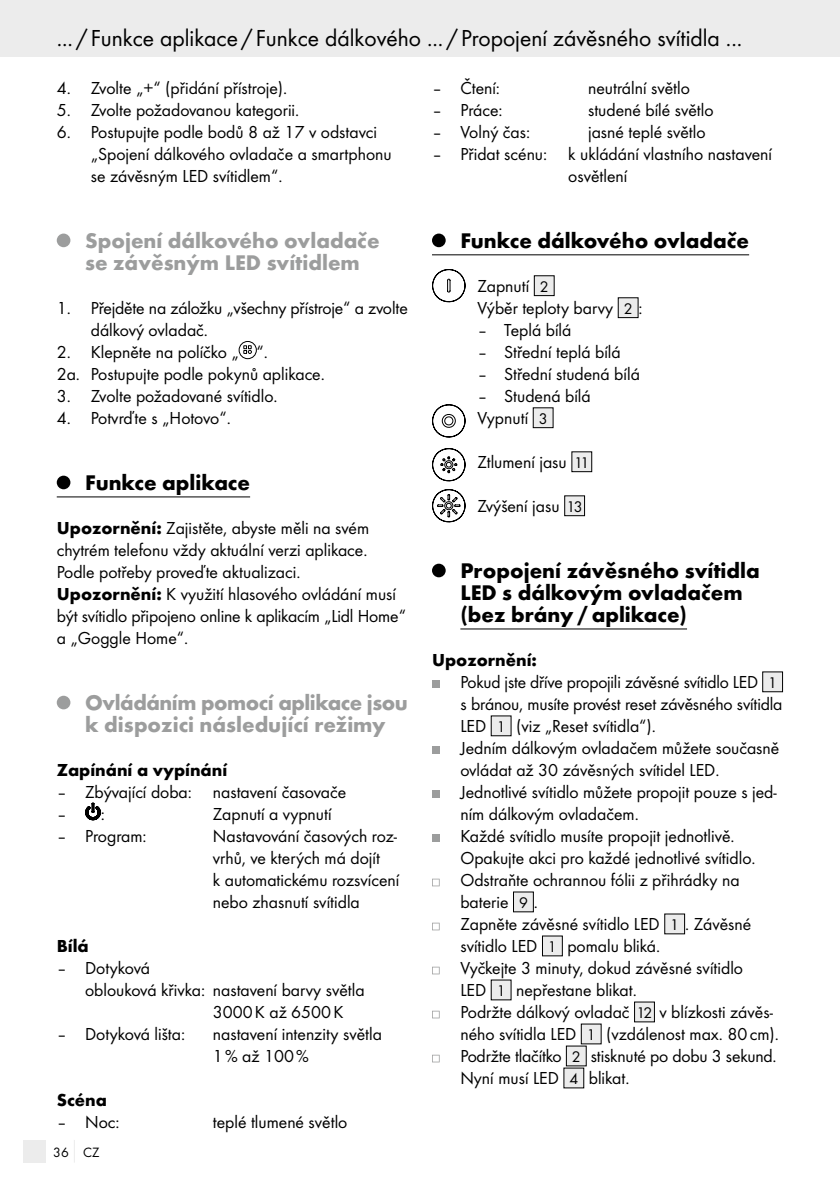
<style>
.page{position:relative;width:840px;height:1191px;background:#fff}
.page>*{position:absolute;margin:0;border:0;box-sizing:border-box;transform-origin:0 0}
.t1{font:24px "Futura Boo";color:#000}
.t2{font:700 22px/22px "Futura";color:#000}
.t3{font:700 22px/22px "Futura";color:#9c9d9d}
.t4{font:18px/22px "Futura Boo";color:#000}
.t5{font:700 18px "Futura";color:#000}
.t6{font:14px "Futura Boo";color:#000}
.s1{font-family:"Futura";font-weight:700}
.s2{font-size:16px}
</style>
<div class="page">
<div style="left:23px;top:1140px;width:22px;height:22px;background:#ececec"></div>
<svg style="left:74px;top:1140px;width:1px;height:22px"></svg>
<div style="left:0;top:0;width:839px;height:57px;background:#ececec"></div>
<hr style="left:57px;top:496px;width:193px;height:1px;background:#000">
<div style="left:57px;top:233px;width:13px;height:14px;background:#9c9d9d;border-radius:50%"></div>
<svg style="left:243px;top:345px;width:8px;height:9px"></svg>
<div style="left:239px;top:341px;width:17px;height:18px;border:1px solid #000;border-radius:50%"></div>
<div style="left:57px;top:475px;width:13px;height:14px;background:#000;border-radius:50%"></div>
<div style="left:57px;top:695px;width:13px;height:14px;background:#9c9d9d;border-radius:50%"></div>
<svg style="left:85px;top:802px;width:16px;height:19px"></svg>
<hr style="left:432px;top:254px;width:316px;height:1px;background:#000">
<hr style="left:460px;top:628px;width:226px;height:1px;background:#000">
<div style="left:432px;top:233px;width:13px;height:14px;background:#000;border-radius:50%"></div>
<svg style="left:432px;top:269px;width:34px;height:34px"></svg>
<div style="left:534px;top:276px;width:20px;height:20px;background:#ececec"></div>
<div style="left:533px;top:275px;width:21px;height:21px;border:1px solid #000"></div>
<div style="left:618px;top:298px;width:19px;height:20px;background:#ececec"></div>
<div style="left:533px;top:408px;width:19px;height:20px;background:#ececec"></div>
<div style="left:571px;top:452px;width:20px;height:20px;background:#ececec"></div>
<div style="left:571px;top:451px;width:21px;height:21px;border:1px solid #000"></div>
<svg style="left:432px;top:404px;width:34px;height:119px"></svg>
<div style="left:564px;top:496px;width:20px;height:20px;background:#ececec"></div>
<div style="left:564px;top:495px;width:20px;height:21px;border:1px solid #000"></div>
<div style="left:432px;top:563px;width:13px;height:14px;background:#000;border-radius:50%"></div>
<div style="left:432px;top:680px;width:7px;height:8px;background:#9c9d9d"></div>
<div style="left:762px;top:672px;width:20px;height:20px;background:#ececec"></div>
<div style="left:491px;top:716px;width:20px;height:20px;background:#ececec"></div>
<div style="left:432px;top:746px;width:7px;height:8px;background:#9c9d9d"></div>
<div style="left:432px;top:790px;width:7px;height:8px;background:#9c9d9d"></div>
<div style="left:432px;top:834px;width:7px;height:8px;background:#9c9d9d"></div>
<svg style="left:432px;top:878px;width:7px;height:8px"></svg>
<div style="left:513px;top:892px;width:20px;height:20px;background:#ececec"></div>
<svg style="left:432px;top:922px;width:7px;height:8px"></svg>
<div style="left:664px;top:914px;width:20px;height:20px;background:#ececec"></div>
<div style="left:542px;top:936px;width:20px;height:20px;background:#ececec"></div>
<svg style="left:432px;top:966px;width:7px;height:8px"></svg>
<div style="left:491px;top:980px;width:20px;height:20px;background:#ececec"></div>
<svg style="left:432px;top:1010px;width:7px;height:8px"></svg>
<div style="left:634px;top:1002px;width:20px;height:20px;background:#ececec"></div>
<div style="left:581px;top:1024px;width:19px;height:20px;background:#ececec"></div>
<svg style="left:432px;top:1054px;width:7px;height:8px"></svg>
<div style="left:566px;top:1046px;width:20px;height:20px;background:#ececec"></div>
<div style="left:563px;top:1068px;width:20px;height:20px;background:#ececec"></div>
<h1 class="t1" style="left:57px;top:24px;width:686px">... / Funkce aplikace / Funkce dálkového ... / Propojení závěsného svítidla ...</h1>
<p class="t4" style="left:57px;top:77px;width:232px">4. Zvolte „+“ (přidání přístroje).</p>
<p class="t4" style="left:57px;top:99px;width:244px">5. Zvolte požadovanou kategorii.</p>
<p class="t4" style="left:91px;top:121px;width:302px;text-indent:-34px">6. Postupujte podle bodů 8 až 17 v odstavci „Spojení dálkového ovladače a smartphonu se závěsným LED svítidlem“.</p>
<p class="t4" style="left:432px;top:77px;width:69px">– Čtení:</p>
<p class="t4" style="left:587px;top:77px;width:103px">neutrální světlo</p>
<p class="t4" style="left:432px;top:99px;width:72px">– Práce:</p>
<p class="t4" style="left:587px;top:99px;width:127px">studené bílé světlo</p>
<p class="t4" style="left:432px;top:121px;width:100px">– Volný čas:</p>
<p class="t4" style="left:587px;top:121px;width:119px">jasné teplé světlo</p>
<p class="t4" style="left:432px;top:143px;width:341px;text-align:center">– Přidat scénu: k ukládání vlastního nastavení osvětlení</p>
<p class="t3" style="left:85px;top:229px;width:296px">Spojení dálkového ovladače se závěsným LED svítidlem</p>
<p class="t4" style="left:91px;top:297px;width:318px;text-indent:-34px">1. Přejděte na záložku „všechny přístroje“ a zvolte dálkový ovladač.</p>
<p class="t4" style="left:57px;top:341px;width:269px">2. Klepněte na políčko „ “.<br>2a. Postupujte podle pokynů aplikace.</p>
<p class="t4" style="left:57px;top:385px;width:222px">3. Zvolte požadované svítidlo.</p>
<p class="t4" style="left:57px;top:407px;width:175px">4. Potvrďte s „Hotovo“.</p>
<p class="t2" style="left:85px;top:471px;width:166px">Funkce aplikace</p>
<p class="t4" style="left:57px;top:517px;width:350px"><span class="s1">Upozornění:</span> Zajistěte, abyste měli na svém chytrém telefonu vždy aktuální verzi aplikace.<br>Podle potřeby proveďte aktualizaci.<br><span class="s1">Upozornění:</span> K využití hlasového ovládání musí být svítidlo připojeno online k aplikacím „Lidl Home“ a „Goggle Home“.</p>
<p class="t3" style="left:85px;top:691px;width:324px">Ovládáním pomocí aplikace jsou k dispozici následující režimy</p>
<p class="t5" style="left:57px;top:759px;width:172px">Zapínání a vypínání</p>
<p class="t4" style="left:57px;top:781px;width:291px">– Zbývající doba: nastavení časovače</p>
<p class="t4" style="left:57px;top:803px;width:50px">– :</p>
<p class="t4" style="left:213px;top:803px;width:120px">Zapnutí a vypnutí</p>
<p class="t4" style="left:57px;top:825px;width:91px">– Program:</p>
<p class="t4" style="left:213px;top:825px;width:188px">Nastavování časových roz&shy;vrhů, ve kterých má dojít<br>k automatickému rozsvícení nebo zhasnutí svítidla</p>
<p class="t5" style="left:57px;top:935px;width:33px">Bílá</p>
<p class="t4" style="left:57px;top:957px;width:95px">– Dotyková</p>
<p class="t4" style="left:85px;top:979px;width:281px">oblouková křivka: nastavení barvy světla</p>
<p class="t4" style="left:213px;top:1001px;width:132px">3000K až 6500K</p>
<p class="t4" style="left:57px;top:1023px;width:130px">– Dotyková lišta:</p>
<p class="t4" style="left:213px;top:1023px;width:170px">nastavení intenzity světla<br>1% až 100%</p>
<p class="t5" style="left:57px;top:1089px;width:52px">Scéna</p>
<p class="t4" style="left:57px;top:1111px;width:64px">– Noc:</p>
<p class="t4" style="left:213px;top:1111px;width:136px">teplé tlumené světlo</p>
<p class="t6" style="left:53px;top:1143px;width:48px">36 CZ</p>
<p class="t2" style="left:460px;top:229px;width:290px">Funkce dálkového ovladače</p>
<p class="t4" style="left:477px;top:275px;width:167px">Zapnutí <span class="s2">2<br></span>Výběr teploty barvy <span class="s2">2</span> :</p>
<p class="t4" style="left:477px;top:319px;width:95px">– Teplá bílá</p>
<p class="t4" style="left:477px;top:341px;width:145px">– Střední teplá bílá</p>
<p class="t4" style="left:477px;top:363px;width:164px">– Střední studená bílá</p>
<p class="t4" style="left:477px;top:385px;width:115px">– Studená bílá<br>Vypnutí <span class="s2">3</span></p>
<p class="t4" style="left:477px;top:451px;width:113px">Ztlumení jasu <span class="s2">11</span></p>
<p class="t4" style="left:477px;top:495px;width:107px">Zvýšení jasu <span class="s2">13</span></p>
<p class="t2" style="left:460px;top:559px;width:301px">Propojení závěsného svítidla<br>LED s dálkovým ovladačem (bez brány / aplikace)</p>
<p class="t5" style="left:432px;top:649px;width:106px">Upozornění:</p>
<p class="t4" style="left:460px;top:671px;width:323px">Pokud jste dříve propojili závěsné svítidlo LED <span class="s2">1 </span>s bránou, musíte provést reset závěsného svítidla LED <span class="s2">1</span> (viz „Reset svítidla“).<br>Jedním dálkovým ovladačem můžete současně ovládat až 30 závěsných svítidel LED.<br>Jednotlivé svítidlo můžete propojit pouze s jed&shy;ním dálkovým ovladačem.<br>Každé svítidlo musíte propojit jednotlivě.<br>Opakujte akci pro každé jednotlivé svítidlo.<br>Odstraňte ochrannou fólii z přihrádky na baterie <span class="s2">9</span> .<br>Zapněte závěsné svítidlo LED <span class="s2">1</span> . Závěsné svítidlo LED <span class="s2">1</span> pomalu bliká.<br>Vyčkejte 3 minuty, dokud závěsné svítidlo<br>LED <span class="s2">1</span> nepřestane blikat.<br>Podržte dálkový ovladač <span class="s2">12</span> v blízkosti závěs&shy;ného svítidla LED <span class="s2">1</span> (vzdálenost max. 80cm).<br>Podržte tlačítko <span class="s2">2</span> stisknuté po dobu 3 sekund.<br>Nyní musí LED <span class="s2">4</span> blikat.</p>
</div>
